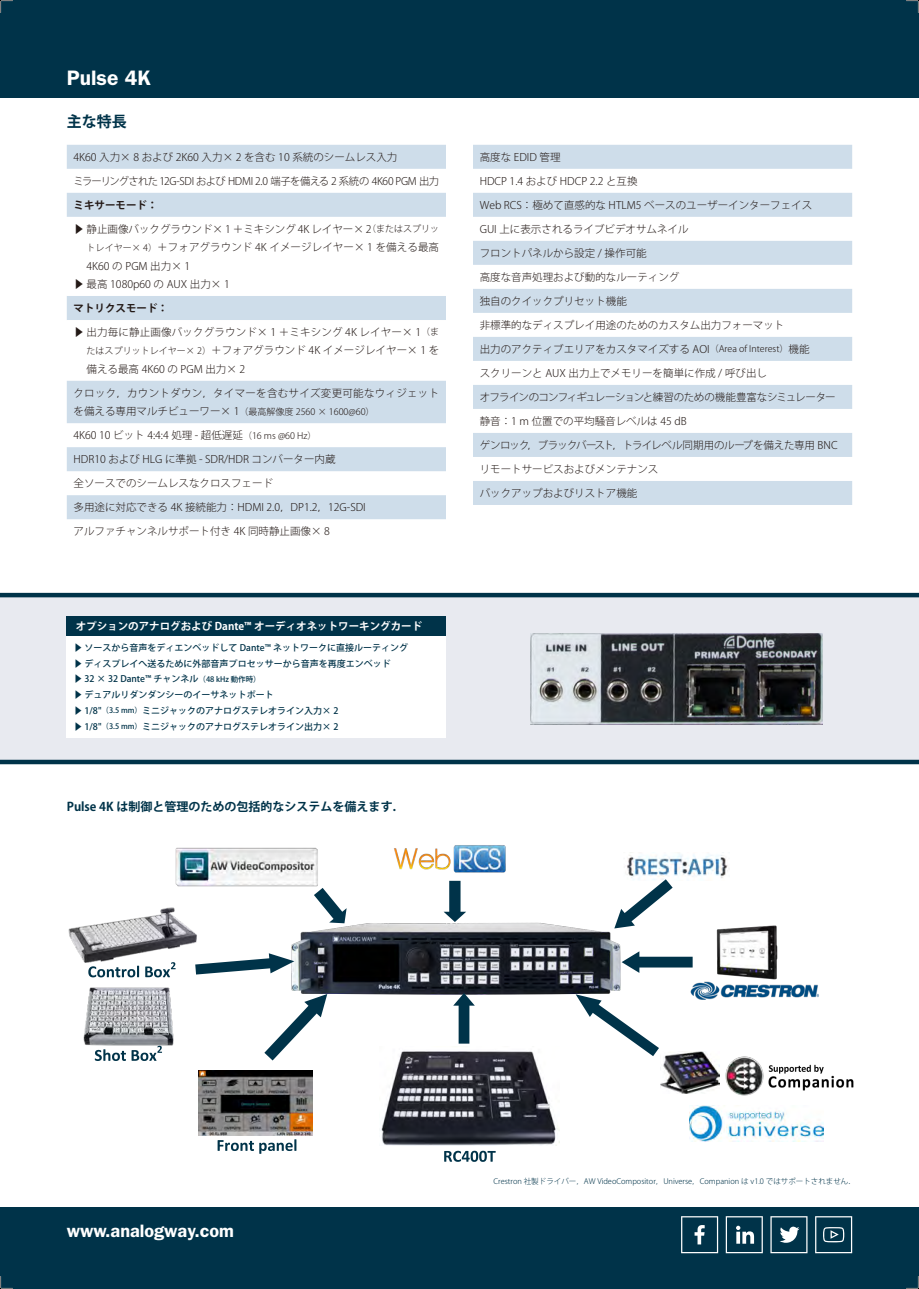
<style>
.page{position:relative;width:919px;height:1289px;background:#fff}
.page>*{position:absolute;margin:0;border:0;box-sizing:border-box;transform-origin:0 0}
.t1{font:600 21px "Franklin Gothic";color:#fff}
.t2{font:600 18px "Franklin Gothic";color:#fff}
.t3{font:700 15px "Koz Go Pro";color:#003349}
.t4{font:700 12px "Koz Go Pro";color:#003349}
.t5{font:300 10.5px/18.3px "Koz Go Pro";color:#231916;text-align:justify}
.t6{font:300 10.5px "Koz Go Pro";letter-spacing:-.035em;color:#231916}
.t7{font:300 10.5px "Koz Go Pro";letter-spacing:-.06em;color:#231916}
.t8{font:700 10.5px "Koz Go Pro";color:#fff}
.t9{font:300 10.5px "Koz Go Pro";letter-spacing:.025em;color:#231916}
.t10{font:700 10.5px "Koz Go Pro";color:#231916}
.t11{font:500 9px/15.8px "Koz Go Pro";color:#003349}
.t12{font:300 9px "Koz Go Pro";color:#231916}
.t13{font:300 7.5px "Koz Go Pro";color:#003349}
.s1{font-size:9px}
.s2{font-size:10.5px}
.s3{font-size:7.5px}
</style>
<div class="page">
<svg style="left:0;top:593px;width:918px;height:171px;background:#d2d8e0"></svg>
<svg style="left:67px;top:145px;width:379px;height:374px"></svg>
<svg style="left:473px;top:145px;width:379px;height:360px;fill:#ceddea"></svg>
<div style="left:67px;top:616px;width:379px;height:20px;background:#003349"></div>
<div style="left:67px;top:636px;width:379px;height:101px;background:#fff"></div>
<img style="left:530px;top:633px;width:292px;height:91px">
<img style="left:291px;top:908px;width:330px;height:87px">
<img style="left:690px;top:982px;width:129px;height:18px">
<img style="left:704px;top:925px;width:74px;height:57px">
<img style="left:83px;top:987px;width:91px;height:59px">
<svg style="left:95px;top:1045px;width:67px;height:15px"></svg>
<img style="left:68px;top:907px;width:129px;height:55px">
<svg style="left:88px;top:962px;width:88px;height:15px"></svg>
<svg style="left:621px;top:951px;width:71px;height:21px"></svg>
<svg style="left:575px;top:994px;width:84px;height:62px"></svg>
<svg style="left:453px;top:992px;width:22px;height:51px"></svg>
<svg style="left:195px;top:953px;width:99px;height:21px"></svg>
<img style="left:199px;top:1070px;width:113px;height:65px">
<img style="left:381px;top:1051px;width:178px;height:94px">
<svg style="left:444px;top:1150px;width:51px;height:11px"></svg>
<svg style="left:217px;top:1139px;width:79px;height:14px"></svg>
<svg style="left:264px;top:993px;width:63px;height:67px"></svg>
<img style="left:689px;top:1105px;width:134px;height:36px">
<img style="left:725px;top:1056px;width:129px;height:39px">
<img style="left:660px;top:1051px;width:59px;height:42px">
<img style="left:175px;top:847px;width:143px;height:40px">
<img style="left:394px;top:845px;width:112px;height:28px">
<svg style="left:314px;top:888px;width:32px;height:35px"></svg>
<img style="left:627px;top:853px;width:101px;height:26px">
<svg style="left:443px;top:880px;width:23px;height:42px"></svg>
<svg style="left:614px;top:879px;width:58px;height:49px"></svg>
<div style="left:0;top:0;width:918px;height:98px;background:#003349"></div>
<div style="left:0;top:1207px;width:918px;height:81px;background:#003349"></div>
<svg style="left:681px;top:1216px;width:37px;height:37px"></svg>
<svg style="left:770px;top:1216px;width:37px;height:37px"></svg>
<svg style="left:725px;top:1216px;width:37px;height:37px"></svg>
<svg style="left:815px;top:1216px;width:37px;height:37px"></svg>
<svg style="left:0;top:0;width:13px;height:13px"></svg>
<svg style="left:0;top:1276px;width:14px;height:13px"></svg>
<svg style="left:906px;top:0;width:13px;height:14px"></svg>
<svg style="left:905px;top:1275px;width:14px;height:14px"></svg>
<h1 class="t1" style="left:67px;top:65px;width:85px">Pulse 4K</h1>
<h3 class="t3" style="left:67px;top:112px;width:61px">主な特長</h3>
<p class="t5" style="left:74px;top:148px;width:325px">4K60 入力× 8 および 2K60 入力× 2 を含む 10 系統のシームレス入力</p>
<p class="t6" style="left:74px;top:174px;width:367px">ミラーリングされた12G-SDI および HDMI 2.0 端子を備える 2 系統の 4K60 PGM 出力</p>
<p class="t10" style="left:74px;top:198px;width:86px">ミキサーモード：</p>
<p class="t5" style="left:74px;top:220px;width:367px">▶ 静止画像バックグラウンド× 1 ＋ミキシング 4K レイヤー× 2<span class="s1">（またはスプリッ</span></p>
<p class="t5" style="left:87px;top:238px;width:354px"><span class="s1">トレイヤー× 4）</span>＋フォアグラウンド 4K イメージレイヤー× 1 を備える最高</p>
<p class="t5" style="left:87px;top:257px;width:105px">4K60 の PGM 出力× 1</p>
<p class="t5" style="left:74px;top:275px;width:158px">▶ 最高 1080p60 の AUX 出力× 1</p>
<p class="t10" style="left:74px;top:301px;width:96px">マトリクスモード：</p>
<p class="t5" style="left:87px;top:323px;width:354px;text-indent:-13px">▶ 出力毎に静止画像バックグラウンド× 1 ＋ミキシング 4K レイヤー× 1<span class="s1">（またはスプリットレイヤー× 2）</span>＋フォアグラウンド 4K イメージレイヤー× 1 を備える最高 4K60 の PGM 出力× 2</p>
<p class="t9" style="left:74px;top:386px;width:367px">クロック，カウントダウン，タイマーを含むサイズ変更可能なウィジェット</p>
<p class="t12" style="left:74px;top:405px;width:302px"><span class="s2">を備える専用マルチビューワー× 1</span>（最高解像度 2560 × 1600@60）</p>
<p class="t5" style="left:74px;top:426px;width:244px">4K60 10 ビット 4:4:4 処理 - 超低遅延<span class="s1">（16 ms @60 Hz）</span></p>
<p class="t5" style="left:74px;top:450px;width:263px">HDR10 および HLG に準拠 - SDR/HDR コンバーター内蔵</p>
<p class="t5" style="left:74px;top:474px;width:201px">全ソースでのシームレスなクロスフェード</p>
<p class="t5" style="left:74px;top:498px;width:294px">多用途に対応できる 4K 接続能力：HDMI 2.0，DP1.2，12G-SDI</p>
<p class="t5" style="left:74px;top:522px;width:258px">アルファチャンネルサポート付き 4K 同時静止画像× 8</p>
<p class="t8" style="left:76px;top:619px;width:348px">オプションのアナログおよび Dante™ オーディオネットワーキングカード</p>
<p class="t11" style="left:74px;top:640px;width:336px">▶ ソースから音声をディエンベッドして Dante™ ネットワークに直接ルーティング▶ ディスプレイへ送るために外部音声プロセッサーから音声を再度エンベッド<br>▶ 32 × 32 Dante™ チャンネル<span class="s3">（48 kHz 動作時）<br></span>▶ デュアルリダンダンシーのイーサネットポート<br>▶ 1/8"<span class="s3">（3.5 mm）</span>ミニジャックのアナログステレオライン入力× 2<br>▶ 1/8"<span class="s3">（3.5 mm）</span>ミニジャックのアナログステレオライン出力× 2</p>
<p class="t4" style="left:67px;top:798px;width:339px">Pulse 4K は制御と管理のための包括的なシステムを備えます．</p>
<p class="t5" style="left:479px;top:148px;width:82px">高度な EDID 管理</p>
<p class="t5" style="left:479px;top:172px;width:159px">HDCP 1.4 および HDCP 2.2 と互換</p>
<p class="t5" style="left:479px;top:196px;width:334px">Web RCS：極めて直感的な HTLM5 ベースのユーザーインターフェイス</p>
<p class="t5" style="left:479px;top:220px;width:210px">GUI 上に表示されるライブビデオサムネイル</p>
<p class="t5" style="left:479px;top:244px;width:168px">フロントパネルから設定 / 操作可能</p>
<p class="t5" style="left:479px;top:268px;width:201px">高度な音声処理および動的なルーティング</p>
<p class="t5" style="left:479px;top:292px;width:148px">独自のクイックプリセット機能</p>
<p class="t5" style="left:479px;top:316px;width:306px">非標準的なディスプレイ用途のためのカスタム出力フォーマット</p>
<p class="t5" style="left:479px;top:340px;width:331px">出力のアクティブエリアをカスタマイズする AOI<span class="s1">（Area of Interest）</span>機能</p>
<p class="t5" style="left:479px;top:364px;width:289px">スクリーンと AUX 出力上でメモリーを簡単に作成 / 呼び出し</p>
<p class="t7" style="left:479px;top:390px;width:357px">オフラインのコンフィギュレーションと練習のための機能豊富なシミュレーター</p>
<p class="t5" style="left:479px;top:412px;width:208px">静音：1 m 位置での平均騒音レベルは 45 dB</p>
<p class="t6" style="left:479px;top:438px;width:359px">ゲンロック，ブラックバースト，トライレベル同期用のループを備えた専用 BNC</p>
<p class="t5" style="left:479px;top:460px;width:180px">リモートサービスおよびメンテナンス</p>
<p class="t5" style="left:479px;top:484px;width:159px">バックアップおよびリストア機能</p>
<h2 class="t2" style="left:67px;top:1220px;width:169px">www.analogway.com</h2>
<p class="t13" style="left:493px;top:1175px;width:364px">Crestron 社製ドライバー，AW VideoCompositor，Universe，Companion は v1.0 ではサポートされません．</p>
</div>
